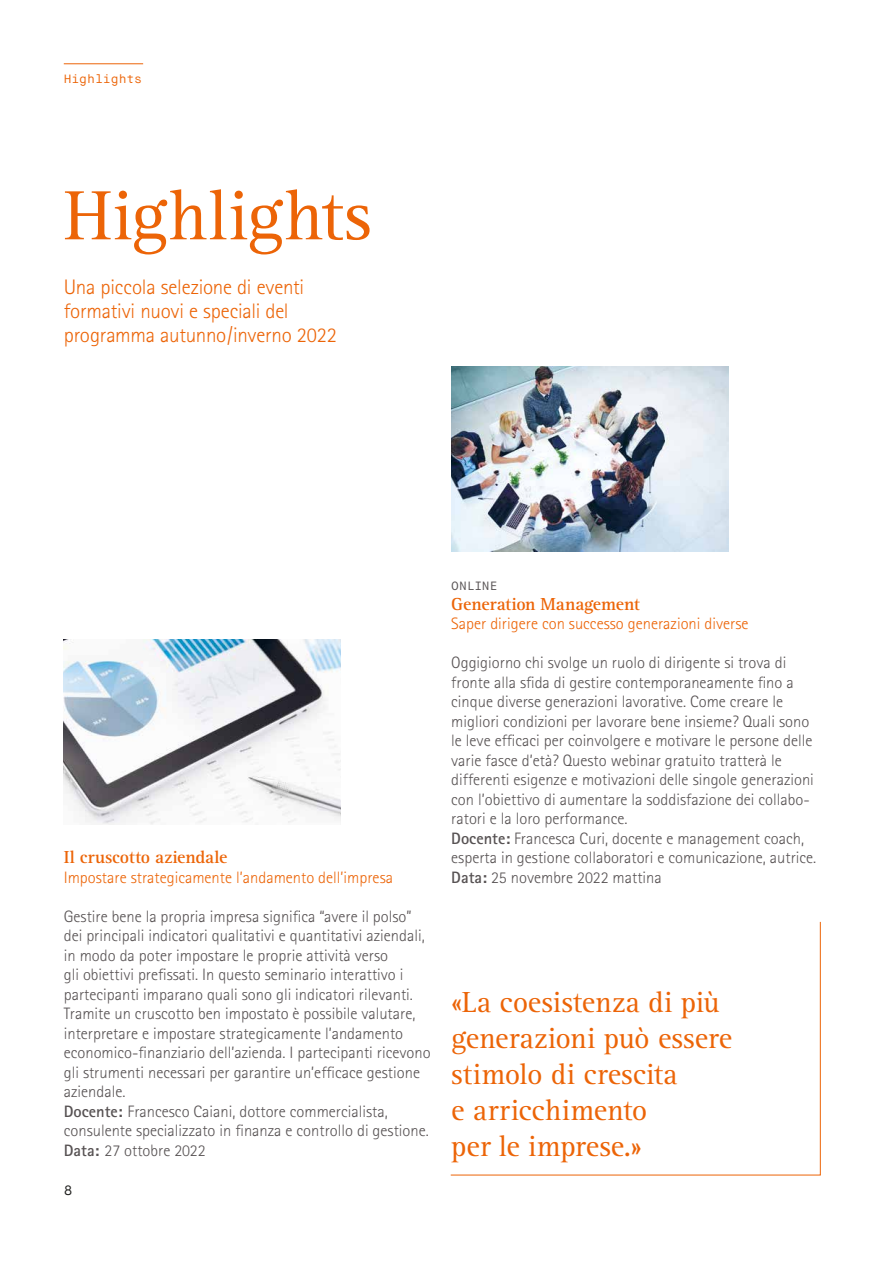
<style>
.page{position:relative;width:893px;height:1263px;background:#fff}
.page>*{position:absolute;margin:0;border:0;box-sizing:border-box;transform-origin:0 0}
.t1{font:72px "Rotis Serif";letter-spacing:.005em;color:#ec6407}
.t2{font:30px/36px "Rotis Serif";color:#ec6407}
.t3{font:300 21px/24px "Rotis Sans Serif";letter-spacing:-.01em;color:#ec6407}
.t4{font:700 18px "Rotis Serif";letter-spacing:-.005em;color:#ec6407}
.t5{font:300 16.5px/19.5px "Rotis Sans Serif";color:#575253}
.t6{font:300 16.5px "Rotis Sans Serif";color:#ec6407}
.t7{font:13.5px "Maison Neue Mono";color:#1d1d1b}
.t8{font:12px "Maison Neue Mono";letter-spacing:.005em;color:#ec6407}
.t9{font:12px "Maison Neue Mono";letter-spacing:-.01em;color:#575253}
.s1{font-weight:700}
</style>
<div class="page">
<svg style="left:450px;top:921px;width:371px;height:255px"></svg>
<img style="left:64px;top:640px;width:277px;height:184px">
<img style="left:451px;top:367px;width:277px;height:184px">
<hr style="left:64px;top:63px;width:79px;height:1px;background:#ec6407">
<p class="t8" style="left:64px;top:72px;width:80px">Highlights</p>
<h1 class="t1" style="left:64px;top:174px;width:310px">Highlights</h1>
<p class="t3" style="left:64px;top:275px;width:274px">Una piccola selezione di eventi formativi nuovi e speciali del programma autunno/inverno 2022</p>
<p class="t4" style="left:64px;top:847px;width:165px">Il cruscotto aziendale</p>
<p class="t6" style="left:64px;top:868px;width:331px">Impostare strategicamente l’andamento dell’impresa</p>
<p class="t5" style="left:64px;top:906px;width:368px">Gestire bene la propria impresa significa “avere il polso” dei principali indicatori qualitativi e quantitativi aziendali, in modo da poter impostare le proprie attività verso<br>gli obiettivi prefissati. In questo seminario interattivo i partecipanti imparano quali sono gli indicatori rilevanti.<br>Tramite un cruscotto ben impostato è possibile valutare, interpretare e impostare strategicamente l’andamento economico-finanziario dell’azienda. I partecipanti ricevono gli strumenti necessari per garantire un’efficace gestione aziendale.<br><span class="s1">Docente:</span> Francesco Caiani, dottore commercialista, consulente specializzato in finanza e controllo di gestione.<br><span class="s1">Data:</span> 27 ottobre 2022</p>
<p class="t7" style="left:64px;top:1182px;width:10px">8</p>
<p class="t9" style="left:451px;top:579px;width:48px">ONLINE</p>
<p class="t4" style="left:451px;top:593px;width:190px">Generation Management</p>
<p class="t6" style="left:451px;top:614px;width:299px">Saper dirigere con successo generazioni diverse</p>
<p class="t5" style="left:451px;top:653px;width:367px">Oggigiorno chi svolge un ruolo di dirigente si trova di fronte alla sfida di gestire contemporaneamente fino a cinque diverse generazioni lavorative. Come creare le migliori condizioni per lavorare bene insieme? Quali sono le leve efficaci per coinvolgere e motivare le persone delle varie fasce d’età? Questo webinar gratuito tratterà le differenti esigenze e motivazioni delle singole generazioni con l’obiettivo di aumentare la soddisfazione dei collabo&shy;ratori e la loro performance.<br><span class="s1">Docente:</span> Francesca Curi, docente e management coach, esperta in gestione collaboratori e comunicazione, autrice.<br><span class="s1">Data:</span> 25 novembre 2022 mattina</p>
<h2 class="t2" style="left:451px;top:985px;width:282px">«La coesistenza di più generazioni può essere stimolo di crescita<br>e arricchimento<br>per le imprese.»</h2>
</div>
